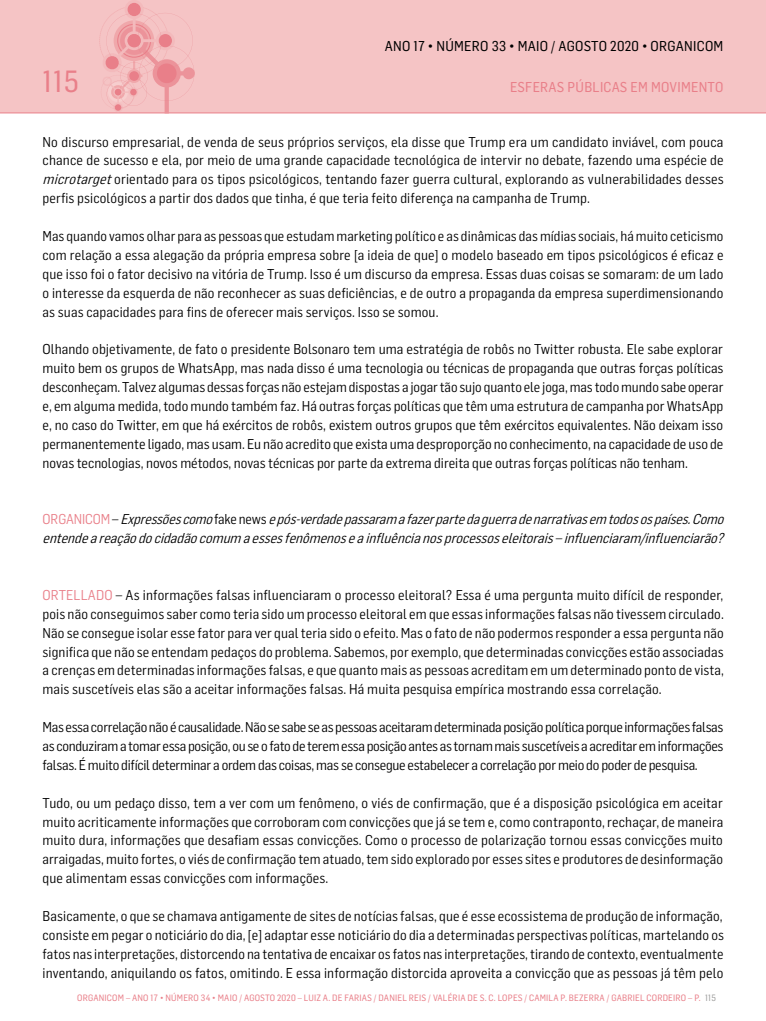
<style>
.page{position:relative;width:766px;height:1021px;background:#fff}
.page>*{position:absolute;margin:0;border:0;box-sizing:border-box;transform-origin:0 0}
.t1{font:30px "Flama Semicondensed Basic";color:#e97f89}
.t2{font:14px/18.9px "Flama Semicondensed";letter-spacing:.01em;color:#000;text-align:justify}
.t3{font:italic 14px/18.9px "Flama Semicondensed";color:#000}
.t4{font:14px "Flama Semicondensed Basic";letter-spacing:.02em;color:#000}
.t5{font:14px "Flama Semicondensed Basic";letter-spacing:.02em;color:#e97f89}
.t6{font:9px "Flama Semicondensed Basic";letter-spacing:.02em;color:#e97f89}
.s1{font-style:italic}
.s2{font-style:normal;color:#e97f89}
.s3{font-style:normal}
.s4{color:#e97f89}
.s5{color:#9d9d9c}
</style>
<div class="page">
<div style="left:0;top:0;width:765px;height:113px;background:#f5c4c5"></div>
<svg style="left:99px;top:0;width:96px;height:113px;background:#f2b4b7"></svg>
<h1 class="t1" style="left:43px;top:62px;width:38px">115</h1>
<p class="t4" style="left:384px;top:37px;width:340px">ANO 17 • NÚMERO 33 • MAIO / AGOSTO 2020 • ORGANICOM</p>
<p class="t5" style="left:510px;top:78px;width:215px">ESFERAS PÚBLICAS EM MOVIMENTO</p>
<p class="t2" style="left:43px;top:131px;width:682px">No discurso empresarial, de venda de seus próprios serviços, ela disse que Trump era um candidato inviável, com pouca chance de sucesso e ela, por meio de uma grande capacidade tecnológica de intervir no debate, fazendo uma espécie de <span class="s1">microtarget</span>orientado para os tipos psicológicos, tentando fazer guerra cultural, explorando as vulnerabilidades desses perfis psicológicos a partir dos dados que tinha, é que teria feito diferença na campanha de Trump.</p>
<p class="t2" style="left:43px;top:226px;width:682px">Mas quando vamos olhar para as pessoas que estudam marketing político e as dinâmicas das mídias sociais, há muito ceticismo com relação a essa alegação da própria empresa sobre [a ideia de que] o modelo baseado em tipos psicológicos é eficaz e que isso foi o fator decisivo na vitória de Trump. Isso é um discurso da empresa. Essas duas coisas se somaram: de um lado o interesse da esquerda de não reconhecer as suas deficiências, e de outro a propaganda da empresa superdimensionando as suas capacidades para fins de oferecer mais serviços. Isso se somou.</p>
<p class="t2" style="left:43px;top:339px;width:682px">Olhando objetivamente, de fato o presidente Bolsonaro tem uma estratégia de robôs no Twitter robusta. Ele sabe explorar muito bem os grupos de WhatsApp, mas nada disso é uma tecnologia ou técnicas de propaganda que outras forças políticas desconheçam. Talvez algumas dessas forças não estejam dispostas a jogar tão sujo quanto ele joga, mas todo mundo sabe operar e, em alguma medida, todo mundo também faz. Há outras forças políticas que têm uma estrutura de campanha por WhatsApp e, no caso do Twitter, em que há exércitos de robôs, existem outros grupos que têm exércitos equivalentes. Não deixam isso permanentemente ligado, mas usam. Eu não acredito que exista uma desproporção no conhecimento, na capacidade de uso de novas tecnologias, novos métodos, novas técnicas por parte da extrema direita que outras forças políticas não tenham.</p>
<p class="t3" style="left:43px;top:509px;width:686px"><span class="s2">O R G A N I C O M</span> <span class="s3">–</span> Expressõescomo<span class="s3">f a k e n e w s</span> epós-verdadepassaram afazerpartedaguerradenarrativasem todosospaíses.Como entendeareaçãodocidadãocomum aessesfenômenoseainfluêncianosprocessoseleitorais–influenciaram/influenciarão?</p>
<p class="t2" style="left:43px;top:585px;width:682px"><span class="s4">ORTELLADO</span> – As informações falsas influenciaram o processo eleitoral? Essa é uma pergunta muito difícil de responder, pois não conseguimos saber como teria sido um processo eleitoral em que essas informações falsas não tivessem circulado.<br>Não se consegue isolar esse fator para ver qual teria sido o efeito. Mas o fato de não podermos responder a essa pergunta não significa que não se entendam pedaços do problema. Sabemos, por exemplo, que determinadas convicções estão associadas a crenças em determinadas informações falsas, e que quanto mais as pessoas acreditam em um determinado ponto de vista, mais suscetíveis elas são a aceitar informações falsas. Há muita pesquisa empírica mostrando essa correlação.</p>
<p class="t2" style="left:43px;top:717px;width:682px">Mas essa correlação não é causalidade. Não se sabe se as pessoas aceitaram determinada posição política porque informações falsas as conduziram a tomar essa posição, ou se o fato de terem essa posição antes as tornam mais suscetíveis a acreditar em informações falsas. É muito difícil determinar a ordem das coisas, mas se consegue estabelecer a correlação por meio do poder de pesquisa.</p>
<p class="t2" style="left:43px;top:792px;width:682px">Tudo, ou um pedaço disso, tem a ver com um fenômeno, o viés de confirmação, que é a disposição psicológica em aceitar muito acriticamente informações que corroboram com convicções que já se tem e, como contraponto, rechaçar, de maneira muito dura, informações que desafiam essas convicções. Como o processo de polarização tornou essas convicções muito arraigadas, muito fortes, o viés de confirmação tem atuado, tem sido explorado por esses sites e produtores de desinformação que alimentam essas convicções com informações.</p>
<p class="t2" style="left:43px;top:906px;width:682px">Basicamente, o que se chamava antigamente de sites de notícias falsas, que é esse ecossistema de produção de informação, consiste em pegar o noticiário do dia, [e] adaptar esse noticiário do dia a determinadas perspectivas políticas, martelando os fatos nas interpretações, distorcendo na tentativa de encaixar os fatos nas interpretações, tirando de contexto, eventualmente inventando, aniquilando os fatos, omitindo. E essa informação distorcida aproveita a convicção que as pessoas já têm pelo</p>
<p class="t6" style="left:77px;top:992px;width:640px">ORGANICOM – ANO 17 • NÚMERO 34 • MAIO / AGOSTO 2020 – LUIZ A. DE FARIAS / DANIEL REIS / VALÉRIA DE S. C. LOPES / CAMILA P. BEZERRA / GABRIEL CORDEIRO – P. <span class="s5">115</span></p>
</div>
